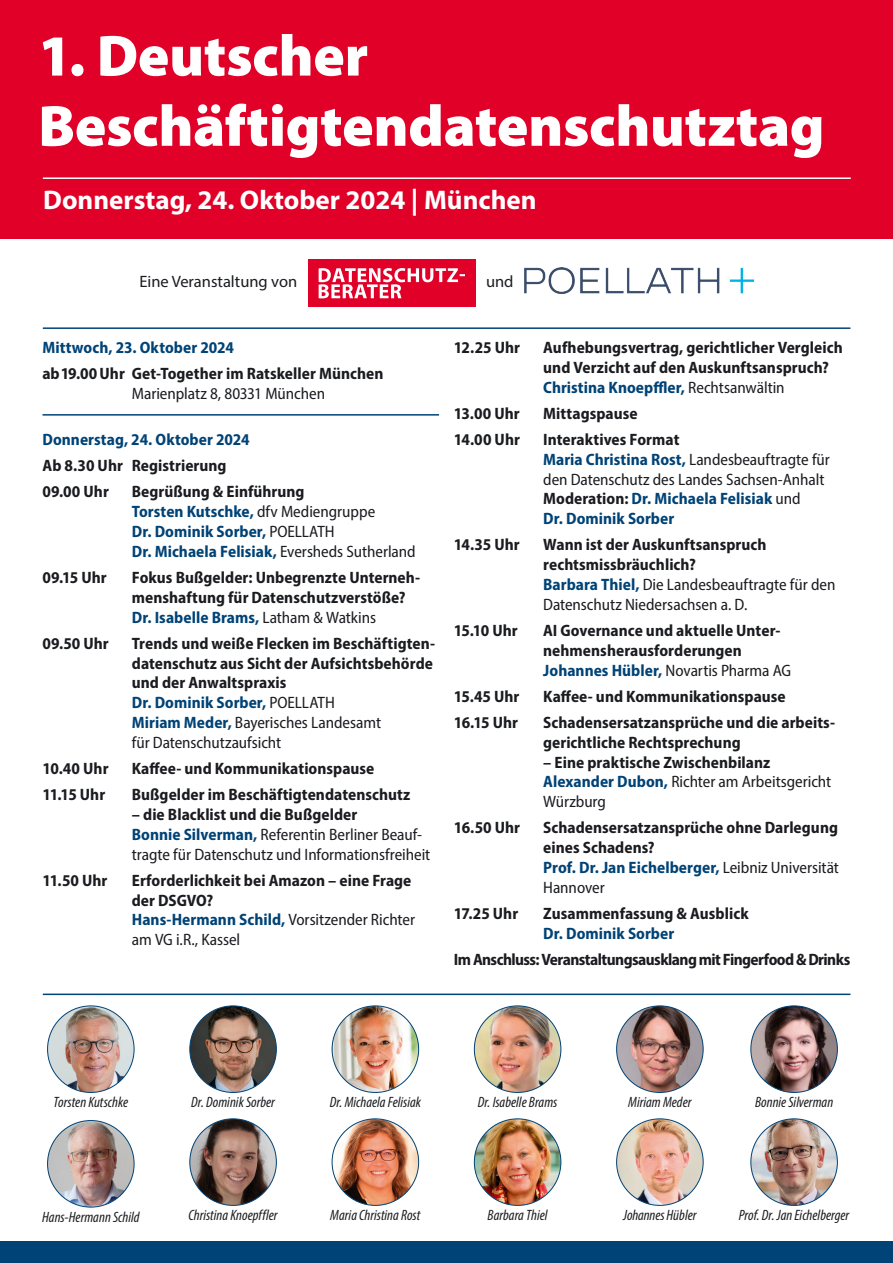
<style>
.page{position:relative;width:893px;height:1263px;background:#fff}
.page>*{position:absolute;margin:0;border:0;box-sizing:border-box;transform-origin:0 0}
.t1{font:900 58.5px/70.2px "Myriad Pro";letter-spacing:-.005em;color:#fff}
.t2{font:700 27px "Myriad Pro";color:#fff}
.t3{font:700 semi-condensed 16.5px/19.8px "Myriad Pro";letter-spacing:.005em;color:#1b1c20}
.t4{font:semi-condensed 16.5px/19.8px "Myriad Pro";letter-spacing:-.005em;color:#1b1c20}
.t5{font:700 semi-condensed 16.5px/19.8px "Myriad Pro";letter-spacing:.005em;color:#004376}
.t6{font:700 semi-condensed 16.5px "Myriad Pro";letter-spacing:-.035em;color:#1b1c20}
.t7{font:16.5px "Myriad Pro";color:#1b1c20}
.t8{font:italic condensed 15px "Myriad Pro";color:#1b1c20}
.s1{color:#1b1c20}
.s2{font-weight:400;color:#1b1c20}
.s3{color:#004376}
.s4{font-weight:400}
.s5{font-weight:700}
.s6{font-weight:700;color:#004376}
</style>
<div class="page">
<div style="left:0;top:0;width:893px;height:239px;background:#e00028"></div>
<div style="left:0;top:1242px;width:893px;height:21px;background:#004376"></div>
<div style="left:308px;top:259px;width:167px;height:48px;background:#e00028"></div>
<svg style="left:319px;top:268px;width:146px;height:30px"></svg>
<img style="left:524px;top:268px;width:230px;height:25px">
<hr style="left:43px;top:177px;width:808px;height:2px;background:#fff">
<hr style="left:43px;top:327px;width:807px;height:2px;background:#004376">
<hr style="left:43px;top:993px;width:807px;height:2px;background:#004376">
<hr style="left:43px;top:414px;width:396px;height:2px;background:#004376">
<img style="left:48px;top:1006px;width:86px;height:86px;border-radius:43px">
<img style="left:190px;top:1006px;width:86px;height:86px;border-radius:43px">
<img style="left:332px;top:1006px;width:87px;height:86px;border-radius:43px">
<img style="left:474px;top:1006px;width:87px;height:86px;border-radius:43px">
<img style="left:617px;top:1006px;width:86px;height:86px;border-radius:43px">
<img style="left:751px;top:1006px;width:86px;height:86px;border-radius:43px">
<img style="left:190px;top:1119px;width:86px;height:86px;border-radius:43px">
<img style="left:751px;top:1119px;width:86px;height:86px;border-radius:43px">
<img style="left:48px;top:1120px;width:86px;height:87px;border-radius:43px">
<img style="left:332px;top:1119px;width:87px;height:86px;border-radius:43px">
<img style="left:617px;top:1119px;width:86px;height:86px;border-radius:43px">
<img style="left:474px;top:1119px;width:87px;height:86px;border-radius:43px">
<h1 class="t1" style="left:38px;top:21px;width:788px">1. Deutscher<br>Beschäftigtendatenschutztag</h1>
<h2 class="t2" style="left:43px;top:183px;width:495px">Donnerstag, 24. Oktober 2024 | München</h2>
<p class="t7" style="left:139px;top:271px;width:159px">Eine Veranstaltung von</p>
<p class="t7" style="left:486px;top:271px;width:29px">und</p>
<p class="t5" style="left:43px;top:337px;width:193px">Mittwoch, 23. Oktober 2024</p>
<p class="t3" style="left:43px;top:363px;width:342px">ab 19.00 Uhr Get-Together im Ratskeller München</p>
<p class="t4" style="left:132px;top:383px;width:195px">Marienplatz 8, 80331 München</p>
<p class="t5" style="left:43px;top:429px;width:209px">Donnerstag, 24. Oktober 2024</p>
<p class="t3" style="left:43px;top:452px;width:186px;line-height:26.2px">Ab 8.30 Uhr Registrierung<br>09.00 Uhr</p>
<p class="t5" style="left:132px;top:481px;width:285px"><span class="s1">Begrüßung &amp; Einführung<br></span>Torsten Kutschke, <span class="s2">dfv Mediengruppe<br></span>Dr. Dominik Sorber, <span class="s2">POELLATH<br></span>Dr. Michaela Felisiak, <span class="s2">Eversheds Sutherland</span></p>
<p class="t3" style="left:43px;top:567px;width:66px">09.15 Uhr</p>
<p class="t3" style="left:132px;top:567px;width:290px">Fokus Bußgelder: Unbegrenzte Unterneh&shy;menshaftung für Datenschutzverstöße?<br><span class="s3">Dr. Isabelle Brams,</span> <span class="s4">Latham &amp; Watkins</span></p>
<p class="t3" style="left:43px;top:633px;width:68px">09.50 Uhr</p>
<p class="t3" style="left:132px;top:633px;width:305px">Trends und weiße Flecken im Beschäftigten&shy;datenschutz aus Sicht der Aufsichtsbehörde und der Anwaltspraxis<br><span class="s3">Dr. Dominik Sorber,</span> <span class="s4">POELLATH<br></span><span class="s3">Miriam Meder,</span> <span class="s4">Bayerisches Landesamt<br>für Datenschutzaufsicht</span></p>
<p class="t3" style="left:43px;top:758px;width:68px">10.40 Uhr</p>
<p class="t3" style="left:132px;top:758px;width:244px">Kaffee- und Kommunikationspause</p>
<p class="t3" style="left:43px;top:784px;width:64px">11.15 Uhr</p>
<p class="t3" style="left:132px;top:784px;width:280px">Bußgelder im Beschäftigtendatenschutz</p>
<p class="t4" style="left:132px;top:804px;width:300px"><span class="s5">– die Blacklist und die Bußgelder<br></span><span class="s6">Bonnie Silverman,</span> Referentin Berliner Beauf&shy;tragte für Datenschutz und Informationsfreiheit</p>
<p class="t3" style="left:43px;top:870px;width:66px">11.50 Uhr</p>
<p class="t3" style="left:132px;top:870px;width:285px">Erforderlichkeit bei Amazon – eine Frage der DSGVO?<br><span class="s3">Hans-Hermann Schild,</span> <span class="s4">Vorsitzender Richter am VG i.R., Kassel</span></p>
<p class="t3" style="left:454px;top:337px;width:68px">12.25 Uhr</p>
<p class="t3" style="left:543px;top:337px;width:301px">Aufhebungsvertrag, gerichtlicher Vergleich und Verzicht auf den Auskunftsanspruch?<br><span class="s3">Christina Knoepffler,</span> <span class="s4">Rechtsanwältin</span></p>
<p class="t3" style="left:454px;top:403px;width:67px">13.00 Uhr</p>
<p class="t3" style="left:543px;top:403px;width:96px">Mittagspause</p>
<p class="t3" style="left:454px;top:429px;width:67px">14.00 Uhr</p>
<p class="t4" style="left:543px;top:429px;width:288px"><span class="s5">Interaktives Format<br></span><span class="s6">Maria Christina Rost,</span> Landesbeauftragte für den Datenschutz des Landes Sachsen-Anhalt <span class="s5">Moderation:</span> <span class="s6">Dr. Michaela Felisiak</span> und<br><span class="s6">Dr. Dominik Sorber</span></p>
<p class="t3" style="left:454px;top:534px;width:67px">14.35 Uhr</p>
<p class="t4" style="left:543px;top:535px;width:294px"><span class="s5">Wann ist der Auskunftsanspruch rechtsmissbräuchlich?<br></span><span class="s6">Barbara Thiel,</span> Die Landesbeauftragte für den Datenschutz Niedersachsen a. D.</p>
<p class="t3" style="left:454px;top:620px;width:65px">15.10 Uhr</p>
<p class="t3" style="left:543px;top:620px;width:249px">AI Governance und aktuelle Unter&shy;nehmensherausforderungen<br><span class="s3">Johannes Hübler,</span> <span class="s4">Novartis Pharma AG</span></p>
<p class="t3" style="left:454px;top:686px;width:67px">15.45 Uhr</p>
<p class="t3" style="left:543px;top:686px;width:244px">Kaffee- und Kommunikationspause</p>
<p class="t3" style="left:454px;top:712px;width:66px">16.15 Uhr</p>
<p class="t3" style="left:543px;top:712px;width:293px">Schadensersatzansprüche und die arbeits&shy;gerichtliche Rechtsprechung</p>
<p class="t4" style="left:543px;top:752px;width:290px"><span class="s5">– Eine praktische Zwischenbilanz<br></span><span class="s6">Alexander Dubon,</span> Richter am Arbeitsgericht<br>Würzburg</p>
<p class="t3" style="left:454px;top:817px;width:68px">16.50 Uhr</p>
<p class="t3" style="left:543px;top:817px;width:297px">Schadensersatzansprüche ohne Darlegung eines Schadens?<br><span class="s3">Prof. Dr. Jan Eichelberger,</span> <span class="s4">Leibniz Universität<br>Hannover</span></p>
<p class="t3" style="left:454px;top:903px;width:66px">17.25 Uhr</p>
<p class="t3" style="left:543px;top:903px;width:207px">Zusammenfassung &amp; Ausblick</p>
<p class="t5" style="left:543px;top:923px;width:132px">Dr. Dominik Sorber</p>
<p class="t6" style="left:454px;top:949px;width:398px">Im Anschluss: Veranstaltungsausklang mit Fingerfood &amp; Drinks</p>
<p class="t8" style="left:54px;top:1093px;width:76px">Torsten Kutschke</p>
<p class="t8" style="left:191px;top:1093px;width:85px">Dr. Dominik Sorber</p>
<p class="t8" style="left:330px;top:1093px;width:93px">Dr. Michaela Felisiak</p>
<p class="t8" style="left:478px;top:1093px;width:81px">Dr. Isabelle Brams</p>
<p class="t8" style="left:628px;top:1093px;width:65px">Miriam Meder</p>
<p class="t8" style="left:755px;top:1093px;width:80px">Bonnie Silverman</p>
<p class="t8" style="left:42px;top:1207px;width:99px">Hans-Hermann Schild</p>
<p class="t8" style="left:189px;top:1206px;width:91px">Christina Knoepffler</p>
<p class="t8" style="left:330px;top:1206px;width:92px">Maria Christina Rost</p>
<p class="t8" style="left:488px;top:1206px;width:62px">Barbara Thiel</p>
<p class="t8" style="left:623px;top:1206px;width:75px">Johannes Hübler</p>
<p class="t8" style="left:739px;top:1206px;width:112px">Prof. Dr. Jan Eichelberger</p>
</div>
